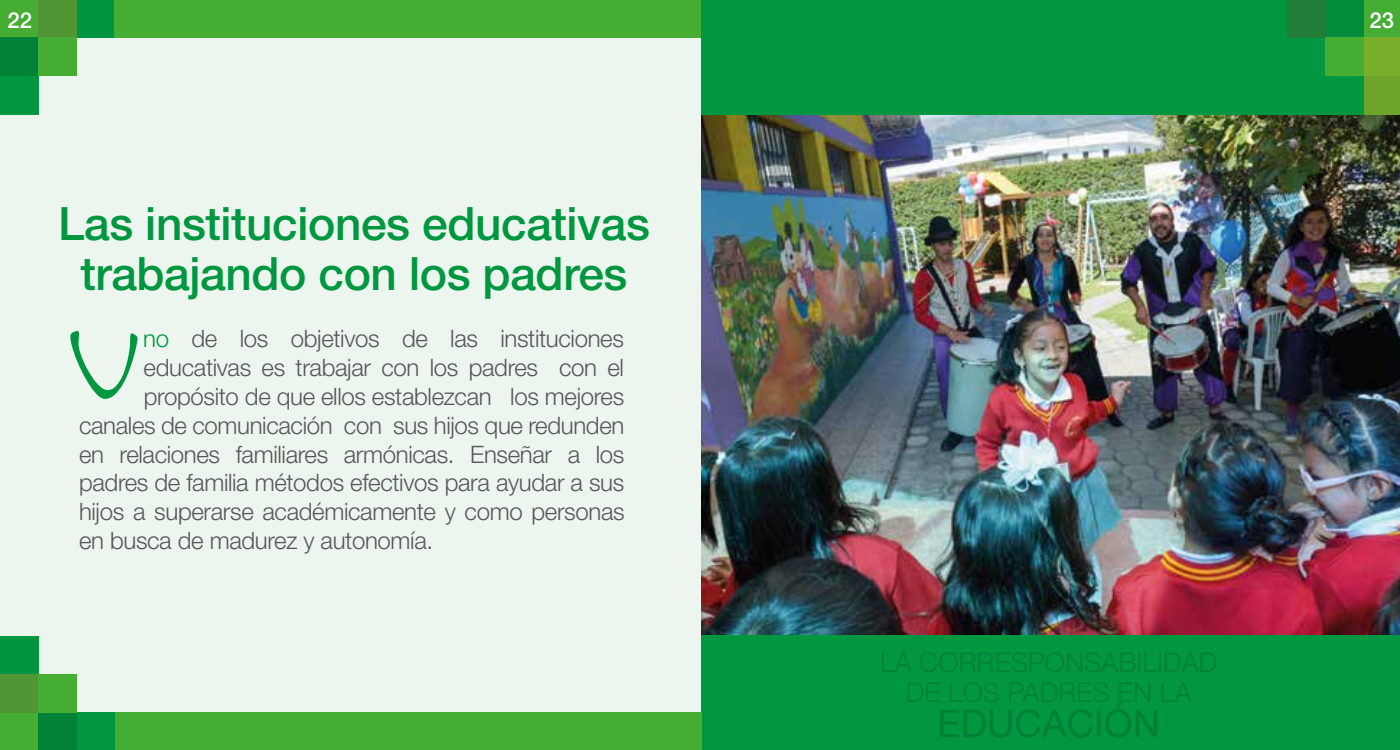
<style>
.page{position:relative;width:1400px;height:750px;background:#fff}
.page>*{position:absolute;margin:0;border:0;box-sizing:border-box;transform-origin:0 0}
.t1{font:125.6px "Herculanum";color:#009740;scale:.63 1}
.t2{font:500 46px/50px "Helvetica Neue LT Std";letter-spacing:-.01em;color:#009740;text-align:center}
.t3{font:38px "Helvetica Neue LT Std";color:#008036}
.t4{font:300 27.2px/30px "Helvetica Neue LT Std";color:#008036;text-align:center}
.t5{font:300 24px "Helvetica Neue LT Std";letter-spacing:-.015em;color:#575756}
.t6{font:500 22px "Helvetica Neue LT Std";color:#fff}
.s1{color:#009740}
</style>
<div class="page">
<img style="left:701px;top:115px;width:699px;height:521px">
<div style="left:1px;top:0;width:700px;height:749px;background:#edf6ee"></div>
<div style="left:701px;top:0;width:699px;height:115px;background:#009740"></div>
<div style="left:702px;top:635px;width:698px;height:114px;background:#009740"></div>
<div style="left:0;top:76px;width:39px;height:39px;background:#009740"></div>
<div style="left:0;top:0;width:39px;height:38px;background:#45ac34"></div>
<div style="left:77px;top:0;width:38px;height:38px;background:#009641"></div>
<div style="left:39px;top:0;width:38px;height:38px;background:#529535"></div>
<div style="left:0;top:38px;width:39px;height:38px;background:#008337"></div>
<div style="left:39px;top:38px;width:38px;height:38px;background:#45ac34"></div>
<div style="left:1287px;top:0;width:39px;height:38px;background:#227d39"></div>
<div style="left:1364px;top:0;width:36px;height:38px;background:#45ac34"></div>
<div style="left:1364px;top:76px;width:36px;height:38px;background:#6ea42b"></div>
<div style="left:1364px;top:38px;width:36px;height:38px;background:#79ae2b"></div>
<div style="left:1326px;top:0;width:38px;height:38px;background:#008c3b"></div>
<div style="left:1326px;top:38px;width:38px;height:38px;background:#45ac34"></div>
<div style="left:77px;top:712px;width:39px;height:37px;background:#009740"></div>
<div style="left:0;top:712px;width:39px;height:37px;background:#45ac34"></div>
<div style="left:0;top:635px;width:39px;height:39px;background:#009641"></div>
<div style="left:0;top:674px;width:39px;height:38px;background:#529535"></div>
<div style="left:39px;top:712px;width:38px;height:37px;background:#008337"></div>
<div style="left:39px;top:674px;width:38px;height:38px;background:#45ac34"></div>
<div style="left:114px;top:0;width:587px;height:37px;background:#45ac34"></div>
<div style="left:115px;top:712px;width:586px;height:37px;background:#45ac34"></div>
<p class="t6" style="left:8px;top:7px;width:26px">22</p>
<p class="t6" style="left:1370px;top:7px;width:26px">23</p>
<h2 class="t2" style="left:58px;top:198px;width:593px">Las instituciones educativas trabajando con los padres</h2>
<p class="t5" style="left:143px;top:324px;width:482px"><span class="s1">no</span> de los objetivos de las instituciones</p>
<p class="t5" style="left:144px;top:353px;width:482px">educativas es trabajar con los padres con el</p>
<p class="t5" style="left:144px;top:381px;width:482px">propósito de que ellos establezcan los mejores</p>
<p class="t5" style="left:79px;top:410px;width:547px">canales de comunicación con sus hijos que redunden</p>
<p class="t5" style="left:79px;top:439px;width:547px">en relaciones familiares armónicas. Enseñar a los</p>
<p class="t5" style="left:79px;top:468px;width:547px">padres de familia métodos efectivos para ayudar a sus</p>
<p class="t5" style="left:79px;top:497px;width:547px">hijos a superarse académicamente y como personas</p>
<p class="t5" style="left:79px;top:525px;width:356px">en busca de madurez y autonomía.</p>
<h1 class="t1" style="left:69px;top:283px;width:116px">U</h1>
<p class="t4" style="left:880px;top:646px;width:339px">LA CORRESPONSABILIDAD<br>DE LOS PADRES EN LA</p>
<h3 class="t3" style="left:937px;top:700px;width:225px">EDUCACIÓN</h3>
</div>
